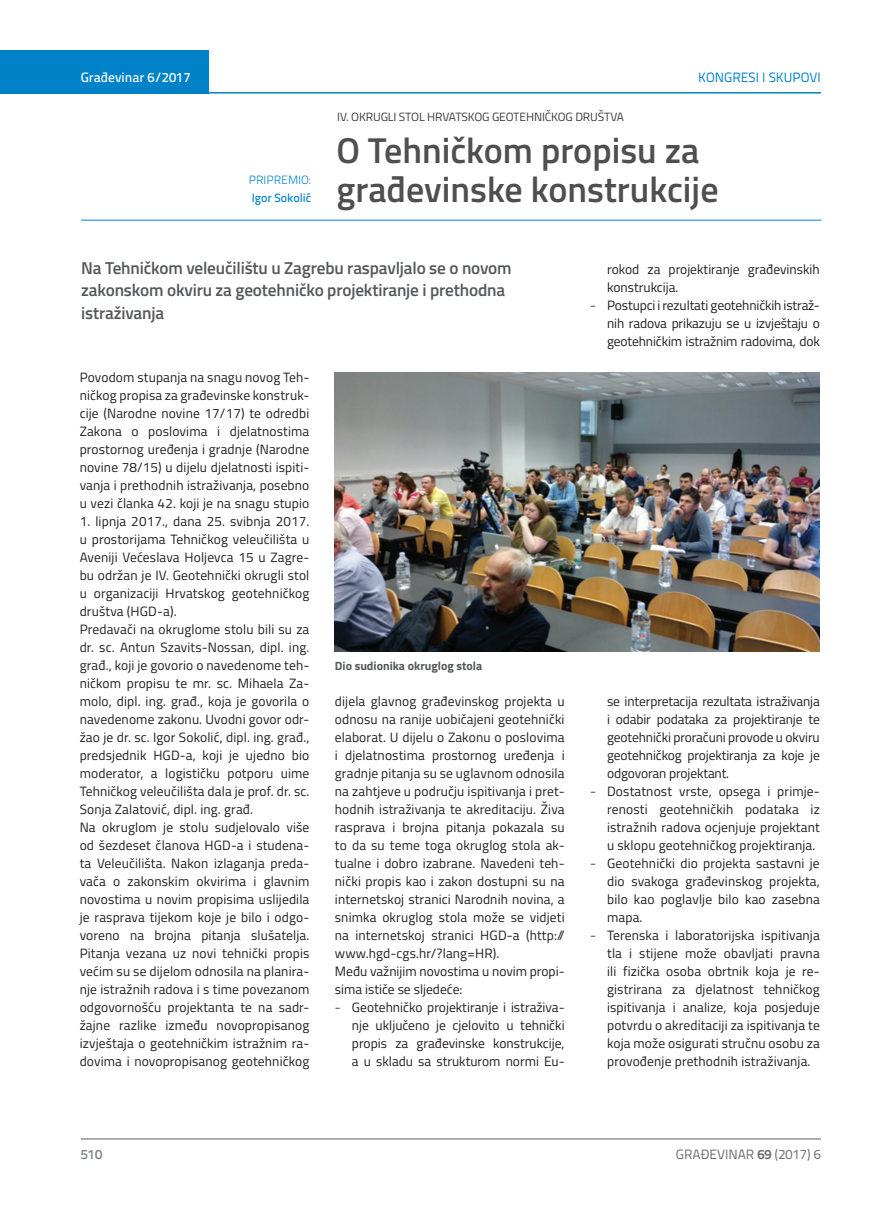
<style>
.page{position:relative;width:872px;height:1212px;background:#fff}
.page>*{position:absolute;margin:0;border:0;box-sizing:border-box;transform-origin:0 0}
.t1{font:600 36px/39px "Titillium";color:#4f4f51}
.t2{font:600 17.25px/22.5px "Titillium";letter-spacing:-.01em;color:#57585a}
.t3{font:13.5px/18px "Titillium";letter-spacing:.01em;color:#231f20;text-align:justify}
.t4{font:13.5px "Titillium Text 22 L";color:#6c6d70}
.t5{font:500 13.5px "Titillium Text 22 L";color:#fff}
.t6{font:13.5px "Titillium Text 22 L";color:#0082c8}
.t7{font:500 13.5px "Titillium Text 22 L";color:#787a7d}
.t8{font:12px "Titillium";letter-spacing:-.01em;color:#3e3e3f}
.t9{font:700 12px "Titillium";color:#57585a}
.t10{font:500 12px "Titillium Text 22 L";color:#0082c8}
.t11{font:300 12px "Titillium Text 22 L";color:#0082c8}
.s1{font-family:"Titillium Text 22 L";font-weight:300}
.s2{font-weight:700}
</style>
<div class="page">
<hr style="left:81px;top:1139px;width:740px;height:1px;background:#57585a">
<div style="left:0;top:50px;width:208px;height:44px;background:#0082c8"></div>
<hr style="left:0;top:92px;width:821px;height:2px;background:#0082c8">
<hr style="left:81px;top:220px;width:740px;height:1px;background:#0082c8">
<img style="left:335px;top:372px;width:485px;height:279px">
<p class="t5" style="left:81px;top:67px;width:111px">Građevinar 6/2017</p>
<p class="t6" style="left:698px;top:68px;width:124px">KONGRESI I SKUPOVI</p>
<p class="t11" style="left:249px;top:171px;width:64px">PRIPREMIO:</p>
<p class="t10" style="left:252px;top:188px;width:61px">Igor Sokolić</p>
<p class="t8" style="left:337px;top:108px;width:288px">IV. OKRUGLI STOL HRVATSKOG GEOTEHNIČKOG DRUŠTVA</p>
<h1 class="t1" style="left:336px;top:129px;width:384px">O Tehničkom propisu za građevinske konstrukcije</h1>
<p class="t2" style="left:81px;top:255px;width:432px">Na Tehničkom veleučilištu u Zagrebu raspavljalo se o novom zakonskom okviru za geotehničko projektiranje i prethodna istraživanja</p>
<p class="t3" style="left:80px;top:367px;width:231px">Povodom stupanja na snagu novog Teh&shy;ničkog propisa za građevinske konstruk&shy;cije (Narodne novine 17/17) te odredbi Zakona o poslovima i djelatnostima prostornog uređenja i gradnje (Narodne novine 78/15) u dijelu djelatnosti ispiti&shy;vanja i prethodnih istraživanja, posebno u vezi članka 42. koji je na snagu stupio</p>
<p class="t3" style="left:80px;top:511px;width:231px;text-align:left">1. lipnja 2017., dana 25. svibnja 2017. u prostorijama Tehničkog veleučilišta u Aveniji Većeslava Holjevca 15 u Zagre&shy;bu održan je IV. Geotehnički okrugli stol u organizaciji Hrvatskog geotehničkog društva (HGD-a).<br>Predavači na okruglome stolu bili su za dr. sc. Antun Szavits-Nossan, dipl. ing. građ., koji je govorio o navedenome teh&shy;ničkom propisu te mr. sc. Mihaela Za&shy;molo, dipl. ing. građ., koja je govorila o navedenome zakonu. Uvodni govor odr&shy;žao je dr. sc. Igor Sokolić, dipl. ing. građ., predsjednik HGD-a, koji je ujedno bio moderator, a logističku potporu uime Tehničkog veleučilišta dala je prof. dr. sc.<br>Sonja Zalatović, dipl. ing. građ.<br>Na okruglom je stolu sudjelovalo više od šezdeset članova HGD-a i studena&shy;ta Veleučilišta. Nakon izlaganja preda&shy;vača o zakonskim okvirima i glavnim novostima u novim propisima uslijedila je rasprava tijekom koje je bilo i odgo&shy;voreno na brojna pitanja slušatelja.<br>Pitanja vezana uz novi tehnički propis većim su se dijelom odnosila na planira&shy;nje istražnih radova i s time povezanom odgovornošću projektanta te na sadr&shy;žajne razlike između novopropisanog izvještaja o geotehničkim istražnim ra&shy;dovima i novopropisanog geotehničkog</p>
<p class="t9" style="left:335px;top:657px;width:149px">Dio sudionika okruglog stola</p>
<p class="t3" style="left:335px;top:691px;width:231px;text-align:left">dijela glavnog građevinskog projekta u odnosu na ranije uobičajeni geotehnički elaborat. U dijelu o Zakonu o poslovima i djelatnostima prostornog uređenja i gradnje pitanja su se uglavnom odnosila na zahtjeve u području ispitivanja i pret&shy;hodnih istraživanja te akreditaciju. Živa rasprava i brojna pitanja pokazala su to da su teme toga okruglog stola ak&shy;tualne i dobro izabrane. Navedeni teh&shy;nički propis kao i zakon dostupni su na internetskoj stranici Narodnih novina, a snimka okruglog stola može se vidjeti na internetskoj stranici HGD-a (http:// www.hgd-cgs.hr/?lang=HR).<br>Među važnijim novostima u novim propi&shy;sima ističe se sljedeće:</p>
<p class="t3" style="left:352px;top:998px;width:214px;text-indent:-17px"><span class="s1">-</span> Geotehničko projektiranje i istraživa&shy;nje uključeno je cjelovito u tehnički propis za građevinske konstrukcije, a u skladu sa strukturom normi Eu-</p>
<p class="t3" style="left:607px;top:259px;width:214px">rokod za projektiranje građevinskih konstrukcija.</p>
<p class="t3" style="left:607px;top:295px;width:214px;text-indent:-17px"><span class="s1">-</span> Postupci i rezultati geotehničkih istraž&shy;nih radova prikazuju se u izvještaju o geotehničkim istražnim radovima, dok</p>
<p class="t3" style="left:607px;top:692px;width:214px">se interpretacija rezultata istraživanja i odabir podataka za projektiranje te geotehnički proračuni provode u okviru geotehničkog projektiranja za koje je odgovoran projektant.</p>
<p class="t3" style="left:607px;top:782px;width:214px;text-indent:-17px"><span class="s1">-</span> Dostatnost vrste, opsega i primje&shy;renosti geotehničkih podataka iz istražnih radova ocjenjuje projektant u sklopu geotehničkog projektiranja.</p>
<p class="t3" style="left:607px;top:854px;width:214px;text-indent:-17px"><span class="s1">-</span> Geotehnički dio projekta sastavni je dio svakoga građevinskog projekta, bilo kao poglavlje bilo kao zasebna mapa.</p>
<p class="t3" style="left:607px;top:926px;width:214px;text-indent:-17px"><span class="s1">-</span> Terenska i laboratorijska ispitivanja tla i stijene može obavljati pravna ili fizička osoba obrtnik koja je re&shy;gistrirana za djelatnost tehničkog ispitivanja i analize, koja posjeduje potvrdu o akreditaciji za ispitivanja te koja može osigurati stručnu osobu za provođenje prethodnih istraživanja.</p>
<p class="t7" style="left:81px;top:1144px;width:23px">510</p>
<p class="t4" style="left:676px;top:1144px;width:146px">GRAĐEVINAR <span class="s2">69</span> (2017) 6</p>
</div>
